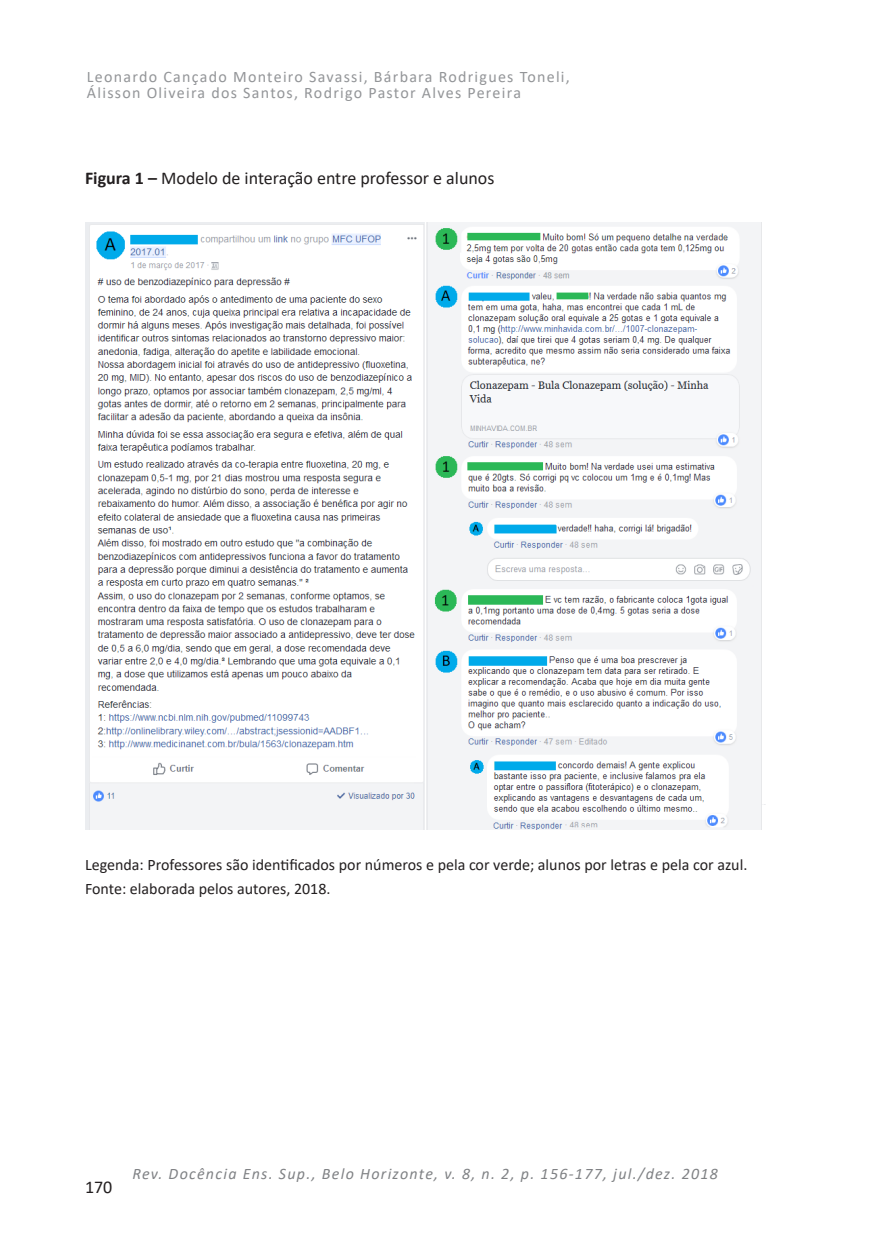
<style>
.page{position:relative;width:879px;height:1248px;background:#fff}
.page>*{position:absolute;margin:0;border:0;box-sizing:border-box;transform-origin:0 0}
.Tabela_-_T_tulo{font:18px "Calibri";color:#231f20}
.Fonte_de_imagem{font:16px/24px "Calibri";color:#231f20}
.t1{font:16px/16px "Calibri";letter-spacing:.08em;color:#939598}
.t2{font:italic 16px "Calibri";letter-spacing:.08em;color:#808285}
.s1{font-weight:700}
</style>
<div class="page">
<img style="left:85px;top:223px;width:680px;height:606px">
<p class="t1" style="left:87px;top:68px;width:484px">Leonardo Cançado Monteiro Savassi, Bárbara Rodrigues Toneli,<br>Álisson Oliveira dos Santos, Rodrigo Pastor Alves Pereira</p>
<p class="Tabela_-_T_tulo" style="left:85px;top:165px;width:411px"><span class="s1">Figura 1 –</span> Modelo de interação entre professor e alunos</p>
<p class="Fonte_de_imagem" style="left:85px;top:852px;width:664px">Legenda: Professores são identificados por números e pela cor verde; alunos por letras e pela cor azul.<br>Fonte: elaborada pelos autores, 2018.</p>
<p class="Tabela_-_T_tulo" style="left:85px;top:1173px;width:29px">170</p>
<p class="t2" style="left:132px;top:1162px;width:587px">Rev. Docência Ens. Sup., Belo Horizonte, v. 8, n. 2, p. 156-177, jul./dez. 2018</p>
</div>
